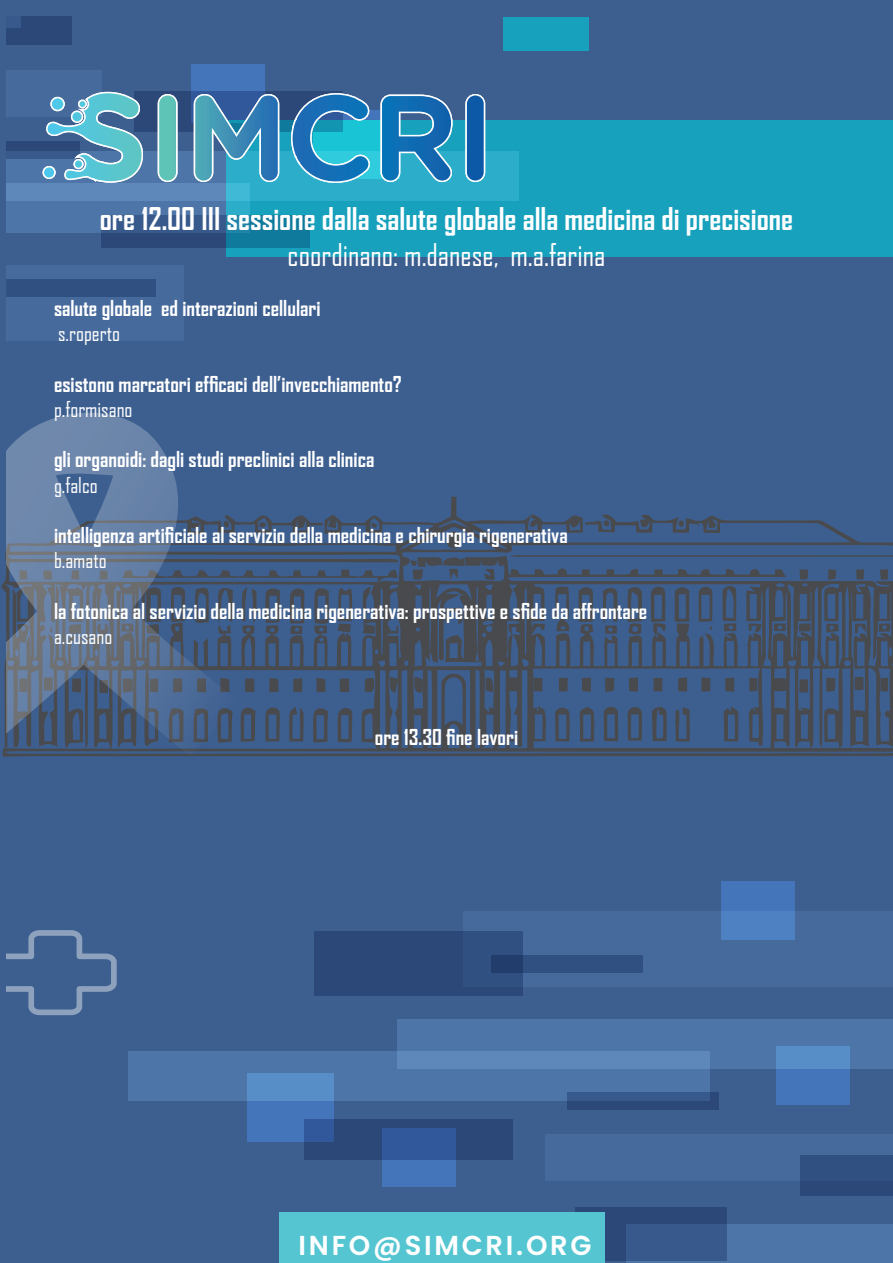
<style>
.page{position:relative;width:893px;height:1263px;background:#3d5f90}
.page>*{position:absolute;margin:0;border:0;box-sizing:border-box;transform-origin:0 0}
.t1{font:700 30px "Agency FB";color:#fff}
.t2{font:30px "Agency FB";color:#fff}
.t3{font:600 27.45px "Poppins";letter-spacing:.1em;color:#fff}
.Stile_di_paragrafo_2{font:700 21px/25.2px "Agency FB";color:#fff}
.t4{font:21px "Agency FB";color:#fff}
.s1{font-weight:400}
</style>
<div class="page">
<svg style="left:1px;top:496px;width:891px;height:260px"></svg>
<svg style="left:602px;top:519px;width:9px;height:9px"></svg>
<svg style="left:677px;top:518px;width:9px;height:11px"></svg>
<svg style="left:259px;top:521px;width:7px;height:7px"></svg>
<svg style="left:369px;top:523px;width:8px;height:7px"></svg>
<svg style="left:445px;top:528px;width:18px;height:22px"></svg>
<svg style="left:410px;top:556px;width:55px;height:24px"></svg>
<svg style="left:484px;top:569px;width:11px;height:11px"></svg>
<svg style="left:799px;top:569px;width:9px;height:11px"></svg>
<svg style="left:828px;top:569px;width:8px;height:11px"></svg>
<svg style="left:856px;top:569px;width:8px;height:11px"></svg>
<svg style="left:880px;top:569px;width:8px;height:11px"></svg>
<svg style="left:265px;top:587px;width:15px;height:36px"></svg>
<svg style="left:314px;top:586px;width:16px;height:39px"></svg>
<svg style="left:578px;top:585px;width:15px;height:37px"></svg>
<svg style="left:674px;top:586px;width:15px;height:36px"></svg>
<svg style="left:241px;top:586px;width:17px;height:38px"></svg>
<svg style="left:445px;top:607px;width:21px;height:17px"></svg>
<svg style="left:555px;top:585px;width:15px;height:46px"></svg>
<svg style="left:337px;top:588px;width:16px;height:44px"></svg>
<svg style="left:627px;top:586px;width:15px;height:49px"></svg>
<svg style="left:651px;top:585px;width:16px;height:50px"></svg>
<svg style="left:722px;top:584px;width:14px;height:47px"></svg>
<svg style="left:748px;top:624px;width:13px;height:9px"></svg>
<svg style="left:774px;top:623px;width:12px;height:8px"></svg>
<svg style="left:799px;top:623px;width:11px;height:8px"></svg>
<svg style="left:826px;top:624px;width:13px;height:9px"></svg>
<svg style="left:855px;top:624px;width:11px;height:10px"></svg>
<svg style="left:879px;top:623px;width:11px;height:9px"></svg>
<svg style="left:289px;top:587px;width:15px;height:47px"></svg>
<svg style="left:602px;top:585px;width:16px;height:49px"></svg>
<svg style="left:698px;top:585px;width:15px;height:45px"></svg>
<div style="left:245px;top:678px;width:9px;height:14px;background:#494a4d"></div>
<svg style="left:269px;top:678px;width:10px;height:14px"></svg>
<svg style="left:293px;top:678px;width:9px;height:14px"></svg>
<svg style="left:316px;top:678px;width:10px;height:14px"></svg>
<div style="left:340px;top:678px;width:9px;height:14px;background:#494a4d"></div>
<svg style="left:365px;top:677px;width:10px;height:15px"></svg>
<svg style="left:559px;top:678px;width:9px;height:13px"></svg>
<svg style="left:582px;top:677px;width:9px;height:15px"></svg>
<svg style="left:605px;top:678px;width:9px;height:14px"></svg>
<svg style="left:629px;top:677px;width:9px;height:15px"></svg>
<div style="left:654px;top:678px;width:8px;height:13px;background:#494a4d"></div>
<svg style="left:678px;top:677px;width:9px;height:15px"></svg>
<svg style="left:701px;top:677px;width:9px;height:15px"></svg>
<svg style="left:725px;top:678px;width:9px;height:14px"></svg>
<svg style="left:826px;top:678px;width:9px;height:14px"></svg>
<div style="left:855px;top:677px;width:8px;height:13px;background:#494a4d"></div>
<svg style="left:486px;top:674px;width:8px;height:18px"></svg>
<svg style="left:534px;top:678px;width:8px;height:13px"></svg>
<svg style="left:749px;top:678px;width:8px;height:13px"></svg>
<div style="left:799px;top:679px;width:9px;height:13px;background:#494a4d"></div>
<div style="left:880px;top:678px;width:8px;height:13px;background:#494a4d"></div>
<svg style="left:240px;top:706px;width:16px;height:36px"></svg>
<svg style="left:265px;top:706px;width:15px;height:35px"></svg>
<svg style="left:312px;top:706px;width:16px;height:37px"></svg>
<svg style="left:337px;top:705px;width:15px;height:37px"></svg>
<svg style="left:555px;top:706px;width:15px;height:35px"></svg>
<svg style="left:580px;top:707px;width:15px;height:35px"></svg>
<svg style="left:604px;top:704px;width:15px;height:37px"></svg>
<svg style="left:627px;top:705px;width:15px;height:36px"></svg>
<svg style="left:652px;top:705px;width:15px;height:36px"></svg>
<svg style="left:289px;top:707px;width:15px;height:34px"></svg>
<svg style="left:675px;top:707px;width:15px;height:34px"></svg>
<svg style="left:724px;top:706px;width:15px;height:35px"></svg>
<div style="left:226px;top:121px;width:667px;height:136px;background:#17a1bc"></div>
<div style="left:128px;top:1051px;width:582px;height:50px;background:#4e75a7"></div>
<div style="left:397px;top:1019px;width:496px;height:49px;background:linear-gradient(to bottom,#4a70a2,#5b84b5)"></div>
<div style="left:627px;top:1224px;width:266px;height:39px;background:#4e75a7"></div>
<div style="left:463px;top:911px;width:430px;height:76px;background:#466a9c"></div>
<div style="left:546px;top:1134px;width:347px;height:47px;background:#466a9c"></div>
<div style="left:248px;top:1073px;width:86px;height:69px;background:linear-gradient(to bottom,#5a92ca,#3d6ab3)"></div>
<div style="left:776px;top:1047px;width:73px;height:58px;background:linear-gradient(to bottom,#5890c9,#3e6cb4)"></div>
<div style="left:721px;top:882px;width:73px;height:58px;background:#497abd"></div>
<div style="left:382px;top:1129px;width:73px;height:58px;background:#4474b9"></div>
<svg style="left:575px;top:1207px;width:152px;height:53px;background:#315182"></svg>
<div style="left:491px;top:955px;width:152px;height:18px;background:#315082"></div>
<div style="left:567px;top:1092px;width:151px;height:18px;background:linear-gradient(to right,#315182,#304f80)"></div>
<div style="left:314px;top:932px;width:209px;height:64px;background:#2b4878"></div>
<svg style="left:305px;top:1119px;width:208px;height:41px;background:#2c4d84"></svg>
<div style="left:801px;top:1155px;width:92px;height:41px;background:#315082"></div>
<svg style="left:6px;top:151px;width:513px;height:50px;background:#33a1c2"></svg>
<svg style="left:6px;top:183px;width:244px;height:50px;background:#5281b1"></svg>
<div style="left:6px;top:265px;width:178px;height:76px;background:#466a9c"></div>
<div style="left:6px;top:71px;width:95px;height:46px;background:#466a9c"></div>
<svg style="left:371px;top:110px;width:9px;height:69px"></svg>
<div style="left:192px;top:65px;width:73px;height:58px;background:#4474b9"></div>
<svg style="left:6px;top:17px;width:66px;height:28px;background:#2c4979"></svg>
<div style="left:6px;top:279px;width:150px;height:18px;background:#315082"></div>
<svg style="left:6px;top:141px;width:37px;height:18px"></svg>
<svg style="left:101px;top:215px;width:209px;height:33px"></svg>
<svg style="left:144px;top:91px;width:198px;height:41px;background:#294d7e"></svg>
<div style="left:279px;top:1212px;width:326px;height:51px;background:#55c6d1"></div>
<svg style="left:6px;top:930px;width:111px;height:85px"></svg>
<div style="left:503px;top:17px;width:85px;height:34px;background:#17a1bc"></div>
<svg style="left:6px;top:413px;width:233px;height:343px"></svg>
<svg style="left:290px;top:92px;width:81px;height:92px;background:#3196c0"></svg>
<svg style="left:157px;top:93px;width:21px;height:90px;background:#76c3bf"></svg>
<svg style="left:193px;top:93px;width:87px;height:90px;background:#4b92b9"></svg>
<svg style="left:380px;top:94px;width:73px;height:89px;background:#328abd"></svg>
<svg style="left:465px;top:94px;width:21px;height:89px;background:#3a7bb7"></svg>
<svg style="left:43px;top:91px;width:101px;height:93px"></svg>
<hr style="left:892px;top:0;width:1px;height:1263px;background:#3d5f90">
<p class="t1" style="left:100px;top:200px;width:695px">ore 12.00 III sessione dalla salute globale alla medicina di precisione</p>
<p class="t2" style="left:288px;top:236px;width:319px">coordinano: m.danese, m.a.farina</p>
<p class="Stile_di_paragrafo_2" style="left:54px;top:295px;width:268px">salute globale ed interazioni cellulari</p>
<p class="t4" style="left:58px;top:321px;width:63px">s.roperto</p>
<p class="Stile_di_paragrafo_2" style="left:54px;top:371px;width:349px">esistono marcatori efficaci dell’invecchiamento?</p>
<p class="t4" style="left:54px;top:396px;width:80px">p.formisano</p>
<p class="Stile_di_paragrafo_2" style="left:54px;top:446px;width:322px">gli organoidi: dagli studi preclinici alla clinica</p>
<p class="t4" style="left:54px;top:472px;width:45px">g.falco</p>
<p class="Stile_di_paragrafo_2" style="left:54px;top:522px;width:515px">intelligenza artificiale al servizio della medicina e chirurgia rigenerativa</p>
<p class="t4" style="left:54px;top:547px;width:54px">b.amato</p>
<p class="Stile_di_paragrafo_2" style="left:54px;top:598px;width:595px">la fotonica al servizio della medicina rigenerativa: prospettive e sfide da affrontare <span class="s1">a.cusano</span></p>
<p class="Stile_di_paragrafo_2" style="left:375px;top:724px;width:145px">ore 13.30 fine lavori</p>
<h2 class="t3" style="left:299px;top:1229px;width:294px">INFO@SIMCRI.ORG</h2>
</div>
